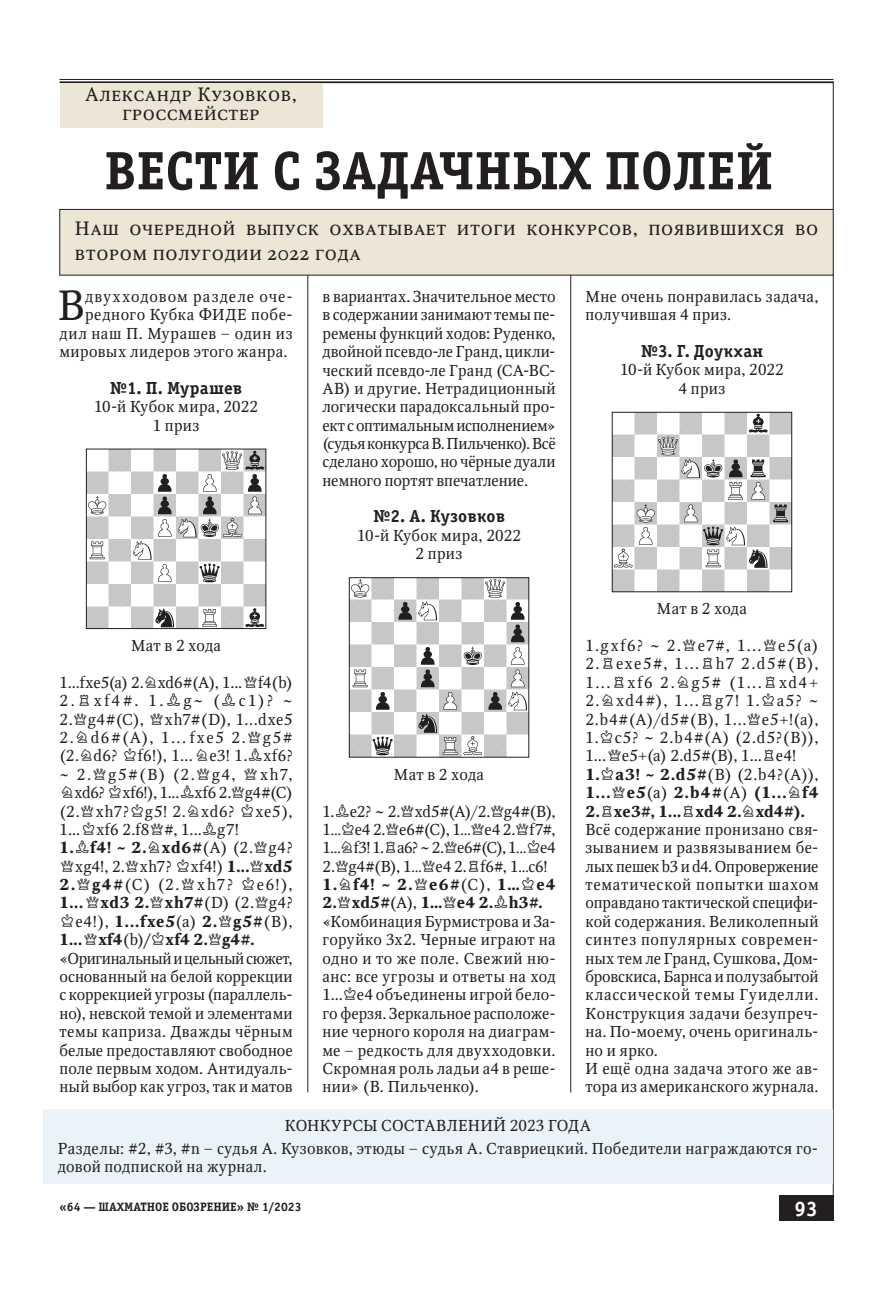
<style>
.page{position:relative;width:893px;height:1290px;background:#fff}
.page>*{position:absolute;margin:0;border:0;box-sizing:border-box;transform-origin:0 0}
.t1{font:700 54.25px "Officina Serif C";color:#231f20}
.t2{font:42px "Octava C";color:#231f20}
.t3{font:700 21px "Officina Serif C";color:#fff}
.t4{font:19.25px/19.2px "Octava SCC";letter-spacing:.03em;color:#231f20;text-align:center}
.t5{font:700 17.5px "Officina Serif C";letter-spacing:.015em;color:#231f20}
.t6{font:15.75px/18.4px "Octava Chess";letter-spacing:.02em;color:#231f20}
.t7{font:15.75px/18.4px "Octava Chess";letter-spacing:.065em;color:#231f20}
.t8{font:15.75px/18.4px "Octava C";letter-spacing:.02em;color:#231f20;text-align:center}
.t9{font:15.75px "Octava Chess";letter-spacing:.06em;color:#231f20}
.t10{font:15.75px "Octava Chess";letter-spacing:.045em;color:#231f20}
.t11{font:15.75px "Octava Chess";letter-spacing:.04em;color:#231f20}
.t12{font:700 12.25px "Officina Serif C";color:#231f20}
.s1{font-family:"Octava C"}
.s2{font-weight:700}
</style>
<div class="page">
<div style="left:779px;top:1195px;width:54px;height:26px;background:#231f20"></div>
<hr style="left:833px;top:81px;width:1px;height:1140px;background:#231f20">
<hr style="left:60px;top:79px;width:773px;height:1px;background:#231f20">
<hr style="left:60px;top:81px;width:773px;height:2px;background:#231f20">
<hr style="left:307px;top:239px;width:1px;height:853px;background:#231f20">
<hr style="left:570px;top:239px;width:1px;height:853px;background:#231f20">
<img style="left:88px;top:451px;width:176px;height:176px">
<div style="left:86px;top:449px;width:180px;height:180px;border:1px solid #231f20"></div>
<img style="left:351px;top:579px;width:176px;height:177px">
<div style="left:349px;top:577px;width:180px;height:181px;border:1px solid #231f20"></div>
<img style="left:614px;top:414px;width:176px;height:176px">
<div style="left:612px;top:412px;width:180px;height:180px;border:1px solid #231f20"></div>
<div style="left:60px;top:83px;width:262px;height:45px;background:#ece6d6"></div>
<div style="left:60px;top:209px;width:773px;height:66px;background:#ece6d6"></div>
<div style="left:60px;top:209px;width:773px;height:66px;border:1px solid #231f20"></div>
<div style="left:43px;top:1109px;width:790px;height:74px;background:#eaf3fa"></div>
<p class="t4" style="left:85px;top:85px;width:213px">Александр Кузовков, гроссмейстер</p>
<h1 class="t1" style="left:104px;top:140px;width:670px">ВЕСТИ С ЗАДАЧНЫХ ПОЛЕЙ</h1>
<p class="t4" style="left:75px;top:217px;width:745px;line-height:24.5px;text-align:left">Наш очередной выпуск охватывает итоги конкурсов, появившихся во втором полугодии 2022 года</p>
<h2 class="t2" style="left:58px;top:282px;width:29px">В</h2>
<p class="t9" style="left:85px;top:288px;width:209px">двухходовом разделе оче-</p>
<p class="t11" style="left:85px;top:306px;width:209px">редного Кубка ФИДЕ побе-</p>
<p class="t10" style="left:60px;top:324px;width:235px">дил наш П. Мурашев – один из</p>
<p class="t6" style="left:60px;top:343px;width:230px">мировых лидеров этого жанра.</p>
<p class="t5" style="left:110px;top:378px;width:134px">№1. П. Мурашев</p>
<p class="t8" style="left:94px;top:398px;width:165px">10-й Кубок мира, 2022<br>1 приз</p>
<p class="t8" style="left:131px;top:637px;width:92px">Мат в 2 хода</p>
<p class="t6" style="left:60px;top:673px;width:235px">1...fxe5(a) 2.Nxd6#(A), 1...Qf4(b)<br>2.Rxf4#. 1.Bg~ (Bc1)? ~<br>2.Qg4#(C), Qxh7#(D), 1...dxe5<br>2.Nd6#(A), 1... fxe5 2.Qg5# (2.Nd6? Kf6!), 1...Ne3! 1.Bxf6? ~ 2.Qg5#(<span class="s1">B</span>) (2.Qg4, Qxh7,<br>Nxd6? Kxf6!), 1...Bxf6 2.Qg4#(C) (2.Qxh7?Kg5! 2.Nxd6? Kxe5),<br>1...Kxf6 2.f8Q#, 1...Bg7!<br><span class="s2">1.Bf4! ~ 2.Nxd6#</span>(A) (2.Qg4?<br>Qxg4!, 2.Qxh7? Kxf4!) <span class="s2">1...Qxd5<br>2.Qg4#</span>(C) (2.Qxh7? Ke6!),<br><span class="s2">1...Qxd3 2.Qxh7#</span>(D) (2.Qg4?<br>Ke4!), <span class="s2">1...fxe5</span>(a) <span class="s2">2.Qg5#</span>(<span class="s1">B</span>),<br><span class="s2">1...Qxf4</span>(b)<span class="s2">/Kxf4 2.Qg4#. </span>«Оригинальный и цельный сюжет, основанный на белой коррекции с коррекцией угрозы (параллель&shy;но), невской темой и элементами темы каприза. Дважды чёрным белые предоставляют свободное поле первым ходом. Антидуаль&shy;ный выбор как угроз, так и матов</p>
<p class="t6" style="left:322px;top:288px;width:235px;text-align:justify">в вариантах. Значительное место в содержании занимают темы пе&shy;ремены функций ходов: Руденко, двойной псевдо-ле Гранд, цикли&shy;ческий псевдо-ле Гранд (<span class="s1">CA-BC-AB</span>) и другие. Нетрадиционный логически парадоксальный про&shy;ект с оптимальным исполнением» (судья конкурса В. Пильченко). Всё сделано хорошо, но чёрные дуали немного портят впечатление.</p>
<p class="t5" style="left:373px;top:507px;width:133px">№2. A. Кузовков</p>
<p class="t8" style="left:357px;top:526px;width:165px">10-й Кубок мира, 2022<br>2 приз</p>
<p class="t8" style="left:394px;top:765px;width:92px">Мат в 2 хода</p>
<p class="t6" style="left:322px;top:802px;width:235px">1.Be2? ~ 2.Qxd5#(A)/2.Qg4#(<span class="s1">B</span>),<br>1…Ke4 2.Qe6#(C), 1…Qe4 2.Qf7#,<br>1…Nf3! 1.Ra6? ~ 2.Qe6#(C), 1…Ke4<br>2.Qg4#(<span class="s1">B</span>), 1…Qe4 2.Rf6#, 1…c6!<br><span class="s2">1.Nf4! ~ 2.Qe6#</span>(C), <span class="s2">1…Ke4<br>2.Qxd5#</span>(A), <span class="s2">1…Qe4 2.Bh3#. </span>«Комбинация Бурмистрова и За&shy;горуйко 3х2. Черные играют на одно и то же поле. Свежий ню&shy;анс: все угрозы и ответы на ход<br>1...Ke4 объединены игрой бело&shy;го ферзя. Зеркальное расположе&shy;ние черного короля на диаграм&shy;ме – редкость для двухходовки.<br>Скромная роль ладьи а4 в реше&shy;нии» (В. Пильченко).</p>
<p class="t6" style="left:585px;top:288px;width:235px">Мне очень понравилась задача, получившая 4 приз.</p>
<p class="t5" style="left:641px;top:341px;width:124px">№3. Г. Доукхан</p>
<p class="t8" style="left:620px;top:361px;width:165px">10-й Кубок мира, 2022<br>4 приз</p>
<p class="t8" style="left:657px;top:600px;width:92px">Мат в 2 хода</p>
<p class="t7" style="left:585px;top:637px;width:235px">1.gxf6? ~ 2.Qe7#, 1...Qe5(a)<br>2.Rexe5#, 1...Rh7 2.d5#(<span class="s1">B</span>),<br>1...Rxf6 2.Ng5# (1...Rxd4+<br>2.Nxd4#), 1...Rg7! 1.Ka5? ~<br>2.b4#(A)/d5#(<span class="s1">B</span>), 1...Qe5+!(a),<br>1.Kc5? ~ 2.b4#(A) (2.d5?(<span class="s1">B</span>)),<br>1...Qe5+(a) 2.d5#(<span class="s1">B</span>), 1...Re4!<br><span class="s2">1.Ka3! ~ 2.d5#</span>(<span class="s1">B</span>) (2.b4?(A)),<br><span class="s2">1...Qe5</span>(a) <span class="s2">2.b4#</span>(A) <span class="s2">(1...Nf4<br>2.Rxe3#, 1...Rxd4 2.Nxd4#).</span></p>
<p class="t6" style="left:585px;top:821px;width:235px">Всё содержание пронизано свя&shy;зыванием и развязыванием бе&shy;лых пешек b3 и d4. Опровержение тематической попытки шахом оправдано тактической специфи&shy;кой содержания. Великолепный синтез популярных современ&shy;ных тем ле Гранд, Сушкова, Дом&shy;бровскиса, Барнса и полузабытой классической темы Гуиделли.<br>Конструкция задачи безупреч&shy;на. По-моему, очень оригиналь&shy;но и ярко.<br>И ещё одна задача этого же ав&shy;тора из американского журнала.</p>
<p class="t6" style="left:58px;top:1114px;width:762px;line-height:23.3px;text-align:center">КОНКУРСЫ СОСТАВЛЕНИЙ 2023 ГОДА<br>Разделы: #2, #3, #n – судья А. Кузовков, этюды – судья А. Ставриецкий. Победители награждаются го-</p>
<p class="t6" style="left:58px;top:1158px;width:210px">довой подпиской на журнал.</p>
<p class="t12" style="left:60px;top:1200px;width:243px">«64 — ШАХМАТНОЕ ОБОЗРЕНИЕ» № 1/2023</p>
<h3 class="t3" style="left:794px;top:1196px;width:25px">93</h3>
</div>
